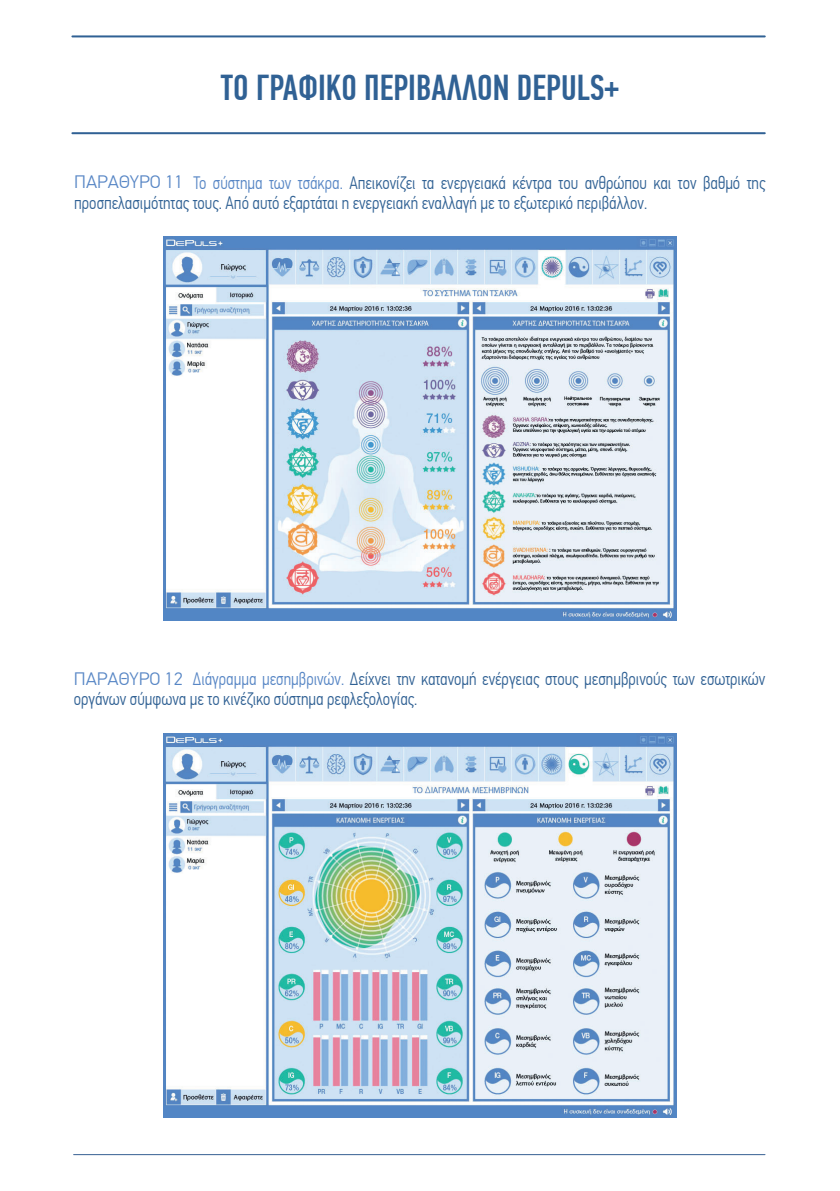
<style>
.page{position:relative;width:840px;height:1191px;background:#fff}
.page>*{position:absolute;margin:0;border:0;box-sizing:border-box;transform-origin:0 0}
.t1{font:500 36px "PF Din Text Comp Pro";color:#306194}
.текст{font:300 18px/20px "PF Din Text Cond Pro";color:#306194;scale:.95 1}
.текст-2{font:300 18px "PF Din Text Pro";color:#5786c5;scale:1.05 1}
.s1{color:#5786c5}
</style>
<div class="page">
<hr style="left:74px;top:1154px;width:690px;height:1px;background:#376092">
<img style="left:164px;top:236px;width:512px;height:384px">
<img style="left:164px;top:733px;width:512px;height:384px">
<hr style="left:72px;top:132px;width:692px;height:2px;background:#306194">
<hr style="left:72px;top:35px;width:692px;height:2px;background:#306194">
<p class="t1" style="left:221px;top:67px;width:399px">ΤΟ ΓΡΑΦΙΚΟ ΠΕΡΙΒΑΛΛΟΝ DEPULS+</p>
<p class="текст-2" style="left:74px;top:171px;width:105px">ΠΑΡΑΘΥΡΟ 11</p>
<p class="текст" style="left:74px;top:173px;width:728px;text-indent:119px"><span class="s1">Το σύστημα των τσάκρα.</span> Απεικονίζει τα ενεργειακά κέντρα του ανθρώπου και τον βαθμό της προσπελασιμότητας τους. Από αυτό εξαρτάται η ενεργειακή εναλλαγή με το εξωτερικό περιβάλλον.</p>
<p class="текст" style="left:74px;top:669px;width:729px;text-indent:119px"><span class="s1">Διάγραμμα μεσημβρινών.</span> Δείχνει την κατανομή ενέργειας στους μεσημβρινούς των εσωτρικών οργάνων σύμφωνα με το κινέζικο σύστημα ρεφλεξολογίας.</p>
<p class="текст-2" style="left:74px;top:669px;width:105px">ΠΑΡΑΘΥΡΟ 12</p>
</div>
